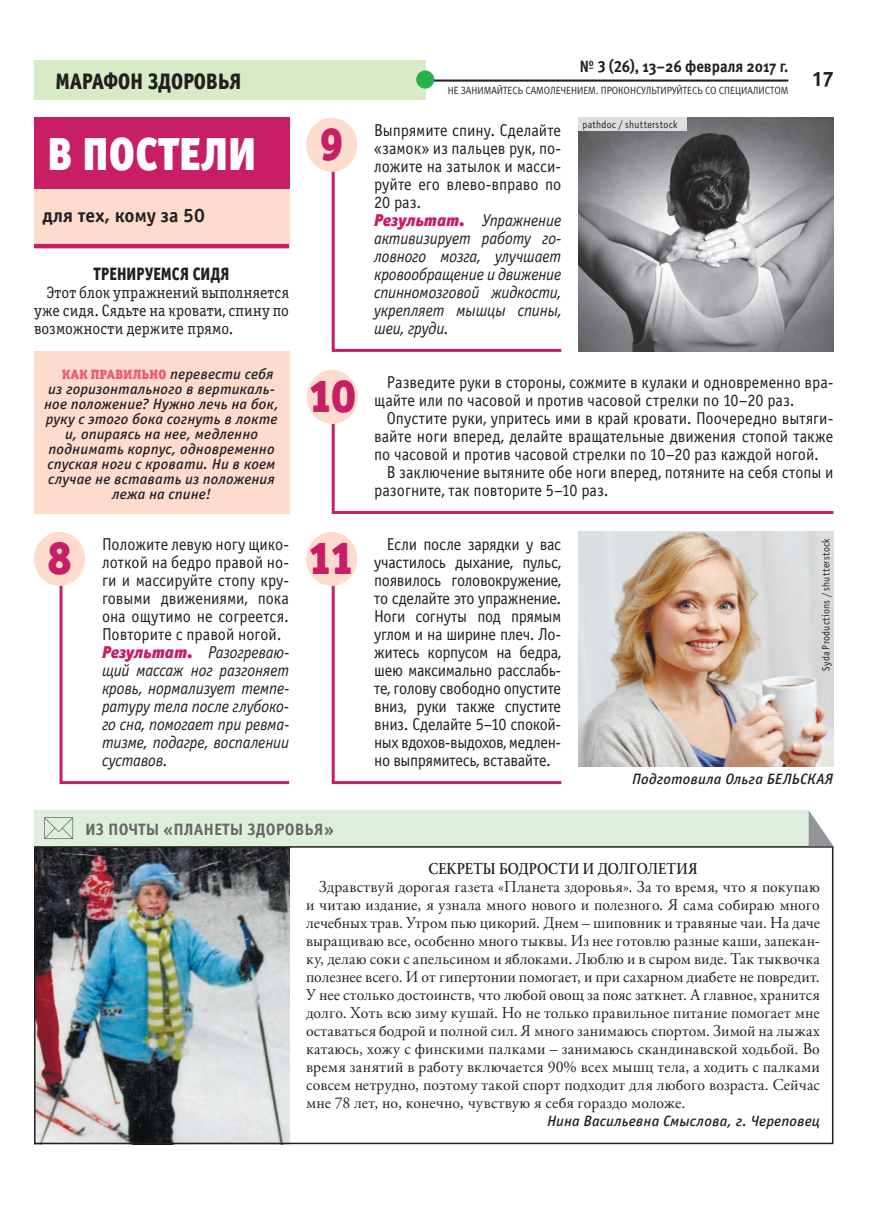
<style>
.page{position:relative;width:893px;height:1208px;background:#fff}
.page>*{position:absolute;margin:0;border:0;box-sizing:border-box;transform-origin:0 0}
.t1{font:900 46.5px "Afina Sans Pro";letter-spacing:.01em;color:#fff;scale:.9 1}
.t2{font:900 46.5px "Afina Sans Pro";color:#c71e66;scale:.9 1}
.t3{font:800 22.5px "Afina Sans Pro";letter-spacing:.01em;color:#231f20;scale:.9 1}
.t4{font:700 19.5px "Afina Sans Pro";color:#231f20}
.t5{font:800 18px "Afina Sans Pro";letter-spacing:.01em;color:#231f20;scale:.85 1}
.t6{font:17.25px/18px "Afina Sans Pro";color:#231f20;text-align:justify;scale:.94 1}
.t7{font:italic 17.25px/18px "Afina Sans Pro";letter-spacing:-.01em;color:#231f20;scale:.94 1}
.t8{font:16.5px/18px "APC Garamond C";letter-spacing:.01em;color:#231f20;text-align:justify;scale:.95 1}
.t9{font:16.5px/18px "Afina Serif Pro";letter-spacing:.01em;color:#231f20;text-align:justify;scale:.95 1}
.t10{font:700 16.5px "APC Garamond C";letter-spacing:.01em;color:#231f20;scale:.85 1}
.t11{font:700 16.5px "Afina Sans Pro";letter-spacing:.01em;color:#656568}
.t12{font:700 16.35px "Meta Pro";color:#231f20;scale:.9 1}
.t13{font:italic 15px "Afina Sans Pro Extra";color:#231f20}
.t14{font:10.5px "Meta Pro";color:#231f20;scale:.9 1}
.t15{font:10.5px "Afina Sans Pro";letter-spacing:.02em;color:#231f20;scale:.94 1}
.s1{font-family:"Afina Serif Pro";font-weight:900;font-style:normal;font-size:13.5px;color:#f05978}
.s2{font-style:normal}
.s3{font-weight:900;color:#c71e66}
</style>
<div class="page">
<div style="left:34px;top:60px;width:391px;height:39px;background:#d9eac7"></div>
<hr style="left:425px;top:80px;width:363px;height:2px;background:#231f20">
<div style="left:416px;top:70px;width:18px;height:19px;background:#23b24b;border-radius:50%"></div>
<img style="left:37px;top:849px;width:252px;height:292px">
<svg style="left:331px;top:135px;width:231px;height:217px"></svg>
<svg style="left:59px;top:549px;width:231px;height:236px"></svg>
<div style="left:306px;top:118px;width:51px;height:54px;background:#fddcce;border-radius:50%"></div>
<div style="left:34px;top:532px;width:51px;height:54px;background:#fddcce;border-radius:50%"></div>
<svg style="left:331px;top:549px;width:231px;height:236px"></svg>
<div style="left:34px;top:118px;width:255px;height:72px;background:#c71e66"></div>
<div style="left:34px;top:810px;width:775px;height:36px;background:#dfefdd"></div>
<div style="left:34px;top:846px;width:799px;height:298px;border:2px solid #231f20"></div>
<svg style="left:44px;top:817px;width:29px;height:22px"></svg>
<svg style="left:809px;top:811px;width:24px;height:35px"></svg>
<div style="left:34px;top:190px;width:255px;height:54px;background:#fddcce"></div>
<div style="left:34px;top:352px;width:255px;height:162px;background:#fddcce"></div>
<svg style="left:331px;top:423px;width:503px;height:91px"></svg>
<div style="left:307px;top:370px;width:51px;height:54px;background:#fddcce;border-radius:50%"></div>
<img style="left:578px;top:118px;width:255px;height:234px">
<hr style="left:34px;top:244px;width:255px;height:4px;background:#c71e66">
<div style="left:306px;top:532px;width:51px;height:54px;background:#fddcce;border-radius:50%"></div>
<img style="left:578px;top:532px;width:255px;height:234px">
<div style="left:578px;top:118px;width:108px;height:13px;background:#dcdddf"></div>
<h2 class="t3" style="left:55px;top:68px;width:208px">МАРАФОН ЗДОРОВЬЯ</h2>
<h1 class="t1" style="left:48px;top:124px;width:232px">В ПОСТЕЛИ</h1>
<p class="t4" style="left:43px;top:204px;width:164px">для тех, кому за 50</p>
<p class="t5" style="left:94px;top:263px;width:161px">ТРЕНИРУЕМСЯ СИДЯ</p>
<p class="t9" style="left:34px;top:286px;width:270px;text-indent:13px">Этот блок упражнений выполняется уже сидя. Сядьте на кровати, спину по возможности держите прямо.</p>
<p class="t13" style="left:62px;top:365px;width:213px"><span class="s1">КАК ПРАВИЛЬНО</span> перевести себя</p>
<p class="t13" style="left:48px;top:380px;width:228px">из горизонтального в вертикаль-</p>
<p class="t13" style="left:44px;top:395px;width:236px">ное положение? Нужно лечь на бок,</p>
<p class="t13" style="left:46px;top:410px;width:233px">руку с этого бока согнуть в локте</p>
<p class="t13" style="left:65px;top:425px;width:195px">и, опираясь на нее, медленно</p>
<p class="t13" style="left:48px;top:440px;width:228px">поднимать корпус, одновременно</p>
<p class="t13" style="left:48px;top:455px;width:230px">спуская ноги с кровати. Ни в коем</p>
<p class="t13" style="left:48px;top:470px;width:229px">случае не вставать из положения</p>
<p class="t13" style="left:112px;top:485px;width:101px">лежа на спине!</p>
<h1 class="t2" style="left:48px;top:528px;width:28px">8</h1>
<p class="t7" style="left:102px;top:537px;width:201px"><span class="s2">Положите левую ногу щико&shy;лоткой на бедро правой но&shy;ги и массируйте стопу кру&shy;говыми движениями, пока она ощутимо не согреется.<br>Повторите с правой ногой.<br></span><span class="s3">Результат.</span> Разогреваю&shy;щий массаж ног разгоняет кровь, нормализует темпе&shy;ратуру тела после глубоко&shy;го сна, помогает при ревма&shy;тизме, подагре, воспалении суставов.</p>
<h1 class="t2" style="left:320px;top:114px;width:28px">9</h1>
<p class="t12" style="left:580px;top:57px;width:233px">№ 3 (26), 13–26 февраля 2017 г.</p>
<p class="t14" style="left:448px;top:84px;width:430px">НЕ ЗАНИМАЙТЕСЬ САМОЛЕЧЕНИЕМ. ПРОКОНСУЛЬТИРУЙТЕСЬ СО СПЕЦИАЛИСТОМ <sup>17</sup></p>
<p class="t7" style="left:374px;top:123px;width:201px"><span class="s2">Выпрямите спину. Сделайте «замок» из пальцев рук, по&shy;ложите на затылок и масси&shy;руйте его влево-вправо по<br>20 раз.<br></span><span class="s3">Результат.</span> Упражнение активизирует работу го&shy;ловного мозга, улучшает кровообращение и движение спинномозговой жидкости, укрепляет мышцы спины, шеи, груди.</p>
<p class="t15" style="left:583px;top:120px;width:103px">pathdoc / shutterstock</p>
<h1 class="t2" style="left:309px;top:366px;width:53px">10</h1>
<p class="t6" style="left:374px;top:374px;width:490px;text-indent:13px">Разведите руки в стороны, сожмите в кулаки и одновременно вра&shy;щайте или по часовой и против часовой стрелки по 10–20 раз.</p>
<p class="t6" style="left:387px;top:410px;width:476px">Опустите руки, упритесь ими в край кровати. Поочередно вытяги-</p>
<p class="t6" style="left:374px;top:428px;width:490px">вайте ноги вперед, делайте вращательные движения стопой также</p>
<p class="t6" style="left:374px;top:447px;width:475px">по часовой и против часовой стрелки по 10–20 раз каждой ногой.</p>
<p class="t6" style="left:387px;top:465px;width:476px">В заключение вытяните обе ноги вперед, потяните на себя стопы и</p>
<p class="t6" style="left:374px;top:483px;width:251px">разогните, так повторите 5–10 раз.</p>
<h1 class="t2" style="left:309px;top:528px;width:52px">11</h1>
<p class="t6" style="left:374px;top:537px;width:201px;text-indent:13px">Если после зарядки у вас участилось дыхание, пульс, появилось головокружение, то сделайте это упражнение.<br>Ноги согнуты под прямым углом и на ширине плеч. Ло&shy;житесь корпусом на бедра, шею максимально расслабь&shy;те, голову свободно опустите вниз, руки также спустите вниз. Сделайте 5–10 спокой&shy;ных вдохов-выдохов, медлен&shy;но выпрямитесь, вставайте.</p>
<p class="t15" style="left:822px;top:671px;width:142px;rotate:-90deg">Syda Productions / shutterstock</p>
<p class="t13" style="left:632px;top:770px;width:203px">Подготовила Ольга БЕЛЬСКАЯ</p>
<p class="t11" style="left:85px;top:819px;width:250px">ИЗ ПОЧТЫ «ПЛАНЕТЫ ЗДОРОВЬЯ»</p>
<p class="t10" style="left:428px;top:858px;width:318px">СЕКРЕТЫ БОДРОСТИ И ДОЛГОЛЕТИЯ</p>
<p class="t8" style="left:306px;top:880px;width:542px;text-indent:13px">Здравствуй дорогая газета «Планета здоровья». За то время, что я покупаю и читаю издание, я узнала много нового и полезного. Я сама собираю много лечебных трав. Утром пью цикорий. Днем – шиповник и травяные чаи. На даче выращиваю все, особенно много тыквы. Из нее готовлю разные каши, запекан&shy;ку, делаю соки с апельсином и яблоками. Люблю и в сыром виде. Так тыквочка полезнее всего. И от гипертонии помогает, и при сахарном диабете не повредит.<br>У нее столько достоинств, что любой овощ за пояс заткнет. А главное, хранится долго. Хоть всю зиму кушай. Но не только правильное питание помогает мне оставаться бодрой и полной сил. Я много занимаюсь спортом. Зимой на лыжах катаюсь, хожу с финскими палками – занимаюсь скандинавской ходьбой. Во время занятий в работу включается 90% всех мышц тела, а ходить с палками совсем нетрудно, поэтому такой спорт подходит для любого возраста. Сейчас мне 78 лет, но, конечно, чувствую я себя гораздо моложе.</p>
<p class="t13" style="left:547px;top:1112px;width:274px">Нина Васильевна Смыслова, г. Череповец</p>
</div>
